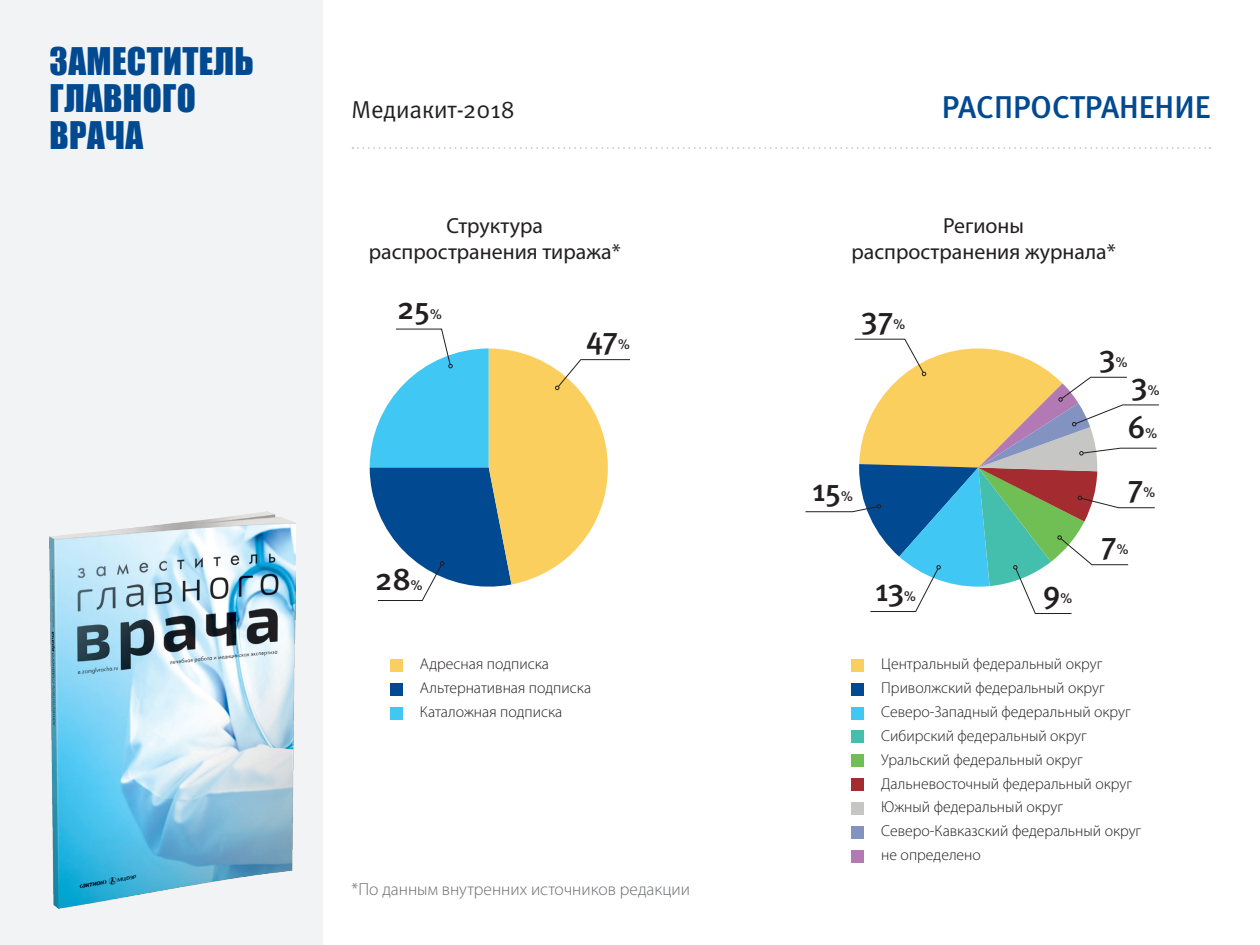
<style>
.page{position:relative;width:1260px;height:945px;background:#fff}
.page>*{position:absolute;margin:0;border:0;box-sizing:border-box;transform-origin:0 0}
.t1{font:35px/36.8px "Impact";letter-spacing:.01em;color:#014990}
.t2{font:31.5px "Meta Medium C";letter-spacing:-.01em;color:#231f20}
.t3{font:31.5px "Meta Medium C";color:#014990}
.t4{font:24.5px "Meta Normal C";color:#231f20}
.t5{font:21.88px/26.2px "Myriad Pro";color:#231f20;text-align:center}
.t6{font:300 17.5px "Myriad Pro";color:#6c6d70}
.t7{font:300 15.75px "Myriad Pro";color:#231f20}
.t8{font:14px "Meta Medium C";color:#231f20}
</style>
<div class="page">
<div style="left:0;top:0;width:322px;height:945px;background:#f2f3f4"></div>
<svg style="left:353px;top:147px;width:858px;height:2px"></svg>
<img style="left:50px;top:512px;width:246px;height:397px">
<div style="left:852px;top:659px;width:12px;height:13px;background:#fbcf5d"></div>
<div style="left:852px;top:683px;width:12px;height:13px;background:#014990"></div>
<div style="left:852px;top:707px;width:12px;height:13px;background:#40c7f4"></div>
<div style="left:852px;top:730px;width:12px;height:13px;background:#45bfad"></div>
<div style="left:852px;top:754px;width:12px;height:13px;background:#6fbf54"></div>
<div style="left:852px;top:778px;width:12px;height:13px;background:#a42c31"></div>
<div style="left:852px;top:802px;width:12px;height:13px;background:#c6c6c5"></div>
<div style="left:852px;top:826px;width:12px;height:13px;background:#8293c1"></div>
<div style="left:852px;top:850px;width:12px;height:13px;background:#b279b4"></div>
<svg style="left:805px;top:338px;width:354px;height:276px"></svg>
<svg style="left:370px;top:328px;width:260px;height:273px"></svg>
<div style="left:390px;top:659px;width:13px;height:13px;background:#fbcf5d"></div>
<div style="left:390px;top:683px;width:13px;height:13px;background:#014990"></div>
<div style="left:390px;top:707px;width:13px;height:13px;background:#40c7f4"></div>
<h1 class="t1" style="left:50px;top:42px;width:206px">ЗАМЕСТИТЕЛЬ<br>ГЛАВНОГО<br>ВРАЧА</h1>
<h3 class="t4" style="left:352px;top:95px;width:165px">Медиакит-2018</h3>
<p class="t3" style="left:942px;top:89px;width:270px">РАСПРОСТРАНЕНИЕ</p>
<p class="t5" style="left:369px;top:212px;width:253px">Структура распространения тиража*</p>
<p class="t5" style="left:851px;top:212px;width:266px">Регионы<br>распространения журнала*</p>
<p class="t2" style="left:397px;top:290px;width:35px">25</p>
<p class="t8" style="left:430px;top:306px;width:13px">%</p>
<p class="t2" style="left:375px;top:561px;width:37px">28</p>
<p class="t8" style="left:411px;top:577px;width:13px">%</p>
<p class="t2" style="left:586px;top:320px;width:34px">47</p>
<p class="t8" style="left:618px;top:336px;width:13px">%</p>
<p class="t7" style="left:420px;top:655px;width:131px">Адресная подписка</p>
<p class="t7" style="left:420px;top:678px;width:173px">Альтернативная подписка</p>
<p class="t7" style="left:420px;top:702px;width:144px">Каталожная подписка</p>
<p class="t6" style="left:352px;top:879px;width:340px">*По данным внутренних источников редакции</p>
<p class="t2" style="left:861px;top:300px;width:34px">37</p>
<p class="t8" style="left:893px;top:316px;width:13px">%</p>
<p class="t2" style="left:812px;top:473px;width:30px">15</p>
<p class="t8" style="left:841px;top:489px;width:13px">%</p>
<p class="t2" style="left:875px;top:572px;width:31px">13</p>
<p class="t8" style="left:904px;top:588px;width:13px">%</p>
<p class="t2" style="left:1043px;top:574px;width:19px">9</p>
<p class="t8" style="left:1060px;top:590px;width:13px">%</p>
<p class="t2" style="left:1099px;top:338px;width:18px">3</p>
<p class="t8" style="left:1116px;top:354px;width:13px">%</p>
<p class="t2" style="left:1131px;top:366px;width:18px">3</p>
<p class="t8" style="left:1148px;top:382px;width:13px">%</p>
<p class="t2" style="left:1127px;top:409px;width:20px">6</p>
<p class="t8" style="left:1146px;top:425px;width:13px">%</p>
<p class="t2" style="left:1128px;top:469px;width:17px">7</p>
<p class="t8" style="left:1144px;top:485px;width:13px">%</p>
<p class="t2" style="left:1101px;top:526px;width:17px">7</p>
<p class="t8" style="left:1117px;top:542px;width:13px">%</p>
<p class="t7" style="left:881px;top:655px;width:223px">Центральный федеральный округ</p>
<p class="t7" style="left:881px;top:678px;width:225px">Приволжский федеральный округ</p>
<p class="t7" style="left:881px;top:702px;width:251px">Северо-Западный федеральный округ</p>
<p class="t7" style="left:881px;top:726px;width:207px">Сибирский федеральный округ</p>
<p class="t7" style="left:881px;top:750px;width:203px">Уральский федеральный округ</p>
<p class="t7" style="left:881px;top:774px;width:252px">Дальневосточный федеральный округ</p>
<p class="t7" style="left:881px;top:798px;width:183px">Южный федеральный округ</p>
<p class="t7" style="left:881px;top:822px;width:262px">Северо-Кавказский федеральный округ</p>
<p class="t7" style="left:881px;top:845px;width:101px">не определено</p>
</div>
